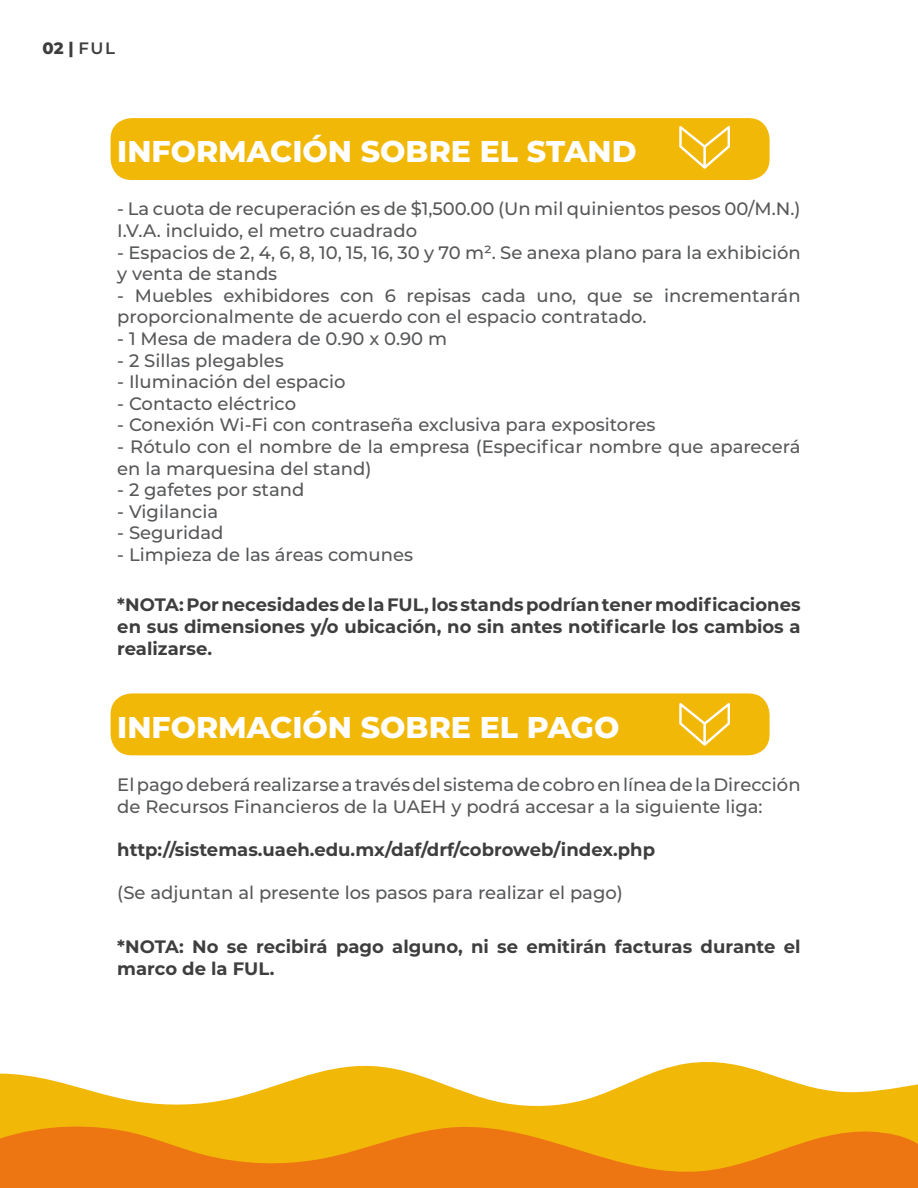
<style>
.page{position:relative;width:918px;height:1188px;background:#fff}
.page>*{position:absolute;margin:0;border:0;box-sizing:border-box;transform-origin:0 0}
.t1{font:800 30px "Montserrat";color:#fff}
.t2{font:500 18px/21.6px "Montserrat";color:#57585a}
.t3{font:700 18px/21.6px "Montserrat";color:#3e3e3f;text-align:justify}
.t4{font:800 16.5px "Montserrat";color:#3e3e3f}
.s1{font-weight:600}
</style>
<div class="page">
<div style="left:111px;top:118px;width:659px;height:62px;background:#f2b808;border-radius:21px"></div>
<div style="left:111px;top:693px;width:659px;height:62px;background:#f2b808;border-radius:21px"></div>
<svg style="left:0;top:1062px;width:918px;height:61px;fill:#f2b808"></svg>
<svg style="left:0;top:1123px;width:918px;height:65px;background:#ee8c0e"></svg>
<svg style="left:679px;top:126px;width:51px;height:43px"></svg>
<svg style="left:679px;top:703px;width:51px;height:43px"></svg>
<p class="t4" style="left:43px;top:36px;width:74px">02 | <span class="s1">FUL</span></p>
<p class="t1" style="left:117px;top:129px;width:521px">INFORMACIÓN SOBRE EL STAND</p>
<p class="t2" style="left:117px;top:198px;width:685px">- La cuota de recuperación es de $1,500.00 (Un mil quinientos pesos 00/M.N.)<br>I.V.A. incluido, el metro cuadrado</p>
<p class="t2" style="left:117px;top:241px;width:685px">- Espacios de 2, 4, 6, 8, 10, 15, 16, 30 y 70 m². Se anexa plano para la exhibición y venta de stands</p>
<p class="t2" style="left:117px;top:284px;width:685px">- Muebles exhibidores con 6 repisas cada uno, que se incrementarán proporcionalmente de acuerdo con el espacio contratado.</p>
<p class="t2" style="left:117px;top:327px;width:331px">- 1 Mesa de madera de 0.90 x 0.90 m</p>
<p class="t2" style="left:117px;top:349px;width:168px">- 2 Sillas plegables</p>
<p class="t2" style="left:117px;top:370px;width:230px">- Iluminación del espacio</p>
<p class="t2" style="left:117px;top:392px;width:180px">- Contacto eléctrico</p>
<p class="t2" style="left:117px;top:414px;width:540px">- Conexión Wi-Fi con contraseña exclusiva para expositores</p>
<p class="t2" style="left:117px;top:435px;width:685px">- Rótulo con el nombre de la empresa (Especificar nombre que aparecerá en la marquesina del stand)</p>
<p class="t2" style="left:117px;top:478px;width:189px">- 2 gafetes por stand</p>
<p class="t2" style="left:117px;top:500px;width:102px">- Vigilancia</p>
<p class="t2" style="left:117px;top:522px;width:108px">- Seguridad</p>
<p class="t2" style="left:117px;top:543px;width:297px">- Limpieza de las áreas comunes</p>
<p class="t3" style="left:117px;top:593px;width:685px">*NOTA: Por necesidades de la FUL, los stands podrían tener modificaciones en sus dimensiones y/o ubicación, no sin antes notificarle los cambios a realizarse.</p>
<p class="t1" style="left:117px;top:705px;width:504px">INFORMACIÓN SOBRE EL PAGO</p>
<p class="t2" style="left:117px;top:774px;width:685px">El pago deberá realizarse a través del sistema de cobro en línea de la Dirección de Recursos Financieros de la UAEH y podrá accesar a la siguiente liga:</p>
<p class="t3" style="left:117px;top:838px;width:539px">http://sistemas.uaeh.edu.mx/daf/drf/cobroweb/index.php</p>
<p class="t2" style="left:117px;top:882px;width:507px">(Se adjuntan al presente los pasos para realizar el pago)</p>
<p class="t3" style="left:117px;top:935px;width:685px">*NOTA: No se recibirá pago alguno, ni se emitirán facturas durante el marco de la FUL.</p>
</div>
